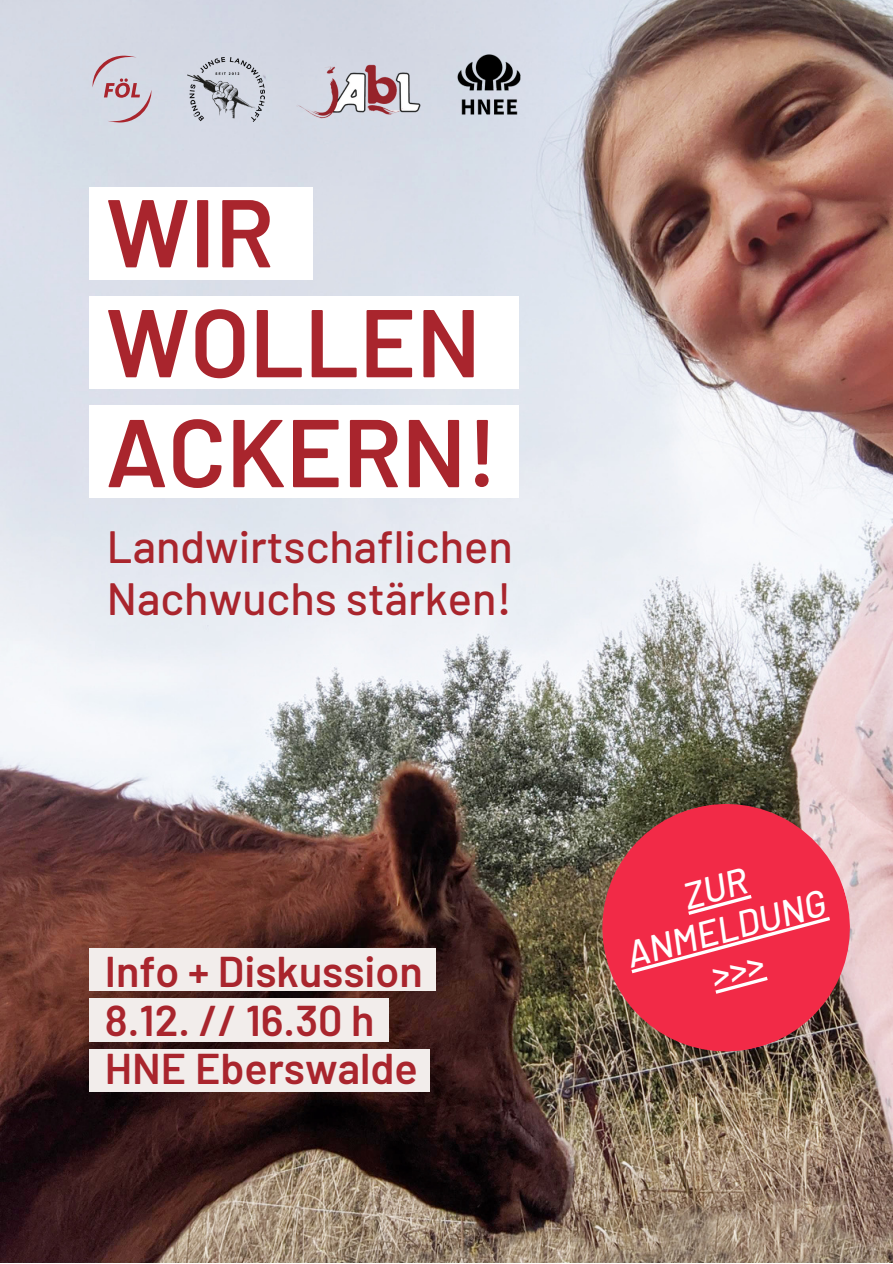
<style>
.page{position:relative;width:893px;height:1264px;background:#fff}
.page>*{position:absolute;margin:0;border:0;box-sizing:border-box;transform-origin:0 0}
.t1{font:600 96px/109.8px "Barlow";color:#a9252d}
.t2{font:500 45.15px/51.2px "Barlow";color:#a9252d}
.t3{font:600 42.9px/48.8px "Barlow";color:#a9252d}
.t4{font:italic 500 36.9px/41.5px "Barlow";color:#fff;text-align:center}
</style>
<div class="page">
<img style="left:0;top:0;width:892px;height:1262px">
<div style="left:89px;top:948px;width:346px;height:43px;background:#f2edeb"></div>
<div style="left:89px;top:998px;width:299px;height:44px;background:#f2edeb"></div>
<div style="left:89px;top:1048px;width:341px;height:43px;background:#f2edeb"></div>
<img style="left:574px;top:776px;width:303px;height:303px">
<svg style="left:91px;top:54px;width:61px;height:70px;background:#cec2cd"></svg>
<img style="left:297px;top:64px;width:123px;height:56px">
<img style="left:188px;top:57px;width:76px;height:65px">
<div style="left:89px;top:187px;width:224px;height:92px;background:#fff"></div>
<div style="left:89px;top:297px;width:430px;height:92px;background:#fff"></div>
<div style="left:89px;top:405px;width:430px;height:92px;background:#fff"></div>
<img style="left:457px;top:54px;width:64px;height:62px">
<svg style="left:631px;top:894px;width:199px;height:99px;background:#f23551"></svg>
<h1 class="t1" style="left:106px;top:174px;width:394px">WIR<br>WOLLEN<br>ACKERN!</h1>
<p class="t2" style="left:107px;top:520px;width:407px">Landwirtschaflichen<br>Nachwuchs stärken!</p>
<p class="t3" style="left:105px;top:945px;width:319px">Info + Diskussion<br>8.12. // 16.30 h<br>HNE Eberswalde</p>
<p class="t4" style="left:611px;top:893px;width:206px;rotate:-15deg">ZUR<br>ANMELDUNG &gt;&gt;&gt;</p>
</div>
